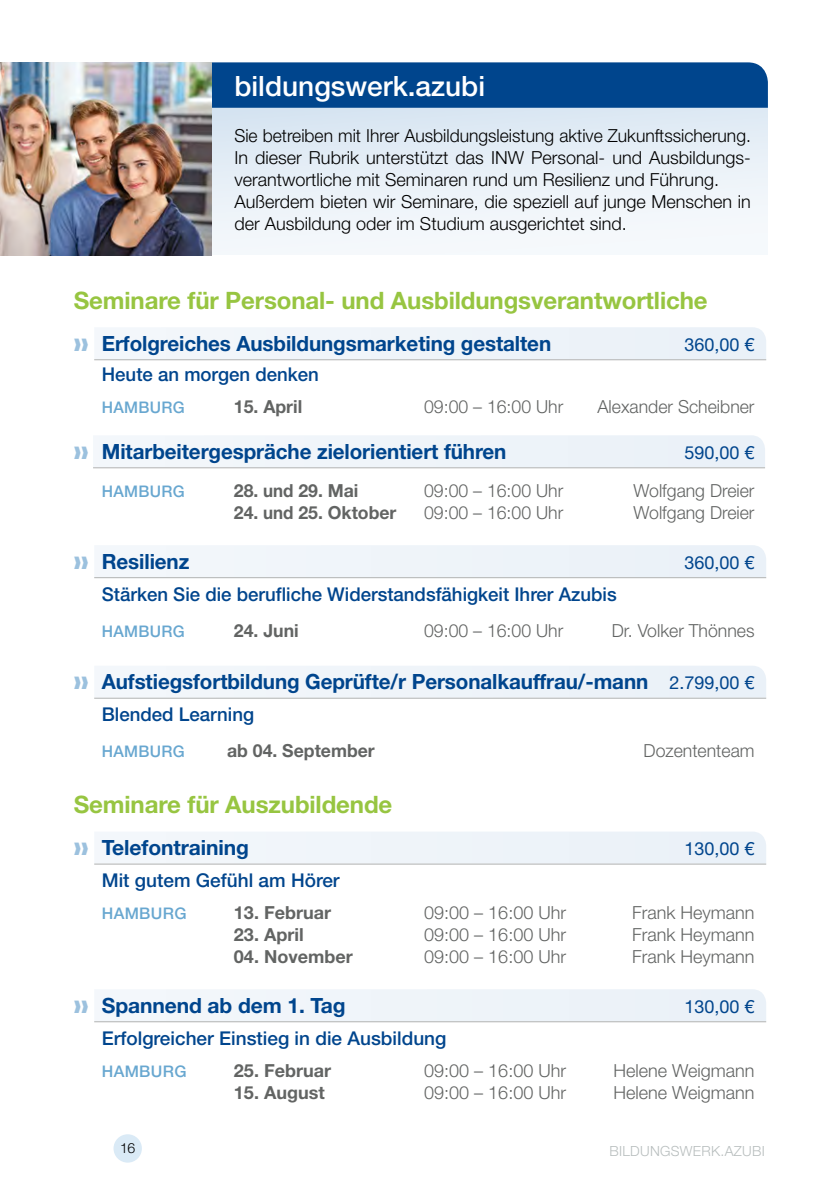
<style>
.page{position:relative;width:840px;height:1191px;background:#fff}
.page>*{position:absolute;margin:0;border:0;box-sizing:border-box;transform-origin:0 0}
.t1{font:500 28px "Helvetica Neue LT Pro";color:#fff}
.t2{font:700 24px "Helvetica Neue LT Pro";letter-spacing:-.005em;color:#97c541}
.t3{font:700 21px "Helvetica Neue LT Pro";letter-spacing:-.005em;color:#00458d}
.t4{font:500 19px "Helvetica Neue LT Pro";color:#00458d}
.t5{font:300 18px/22px "Helvetica Neue LT Pro";color:#000}
.t6{font:300 18px "Helvetica Neue LT Pro";color:#626463}
.t7{font:700 18px "Helvetica Neue LT Pro";color:#626463}
.t8{font:18px "Helvetica Neue LT Pro";color:#00458d}
.t9{font:500 16px "Helvetica Neue LT Pro";letter-spacing:.02em;color:#68a7d0}
.t10{font:300 14px "Helvetica Neue LT Pro";letter-spacing:.02em;color:#b8bebe}
.t11{font:300 14px "Helvetica Neue LT Pro";color:#000}
.s1{color:#9cc1de}
.s2{font-weight:400;font-size:18px}
</style>
<div class="page">
<div style="left:113px;top:1134px;width:29px;height:28px;background:#daeaf6;border-radius:50%"></div>
<div style="left:126px;top:96px;width:641px;height:159px;background:linear-gradient(to bottom,#d8e5f2,#f8fbfd)"></div>
<div style="left:211px;top:62px;width:556px;height:46px;background:#00458d"></div>
<img style="left:0;top:62px;width:211px;height:193px">
<div style="left:95px;top:327px;width:670px;height:32px;background:#eff4f9"></div>
<hr style="left:94px;top:359px;width:671px;height:1px;background:#afb1b1">
<div style="left:93px;top:435px;width:671px;height:32px;background:#eff4f9"></div>
<hr style="left:93px;top:467px;width:671px;height:1px;background:#afb1b1">
<div style="left:95px;top:545px;width:670px;height:32px;background:#eff4f9"></div>
<hr style="left:94px;top:577px;width:671px;height:1px;background:#afb1b1">
<div style="left:95px;top:666px;width:670px;height:31px;background:#eff4f9"></div>
<hr style="left:94px;top:697px;width:671px;height:1px;background:#afb1b1">
<div style="left:95px;top:832px;width:670px;height:31px;background:#eff4f9"></div>
<hr style="left:94px;top:863px;width:671px;height:1px;background:#afb1b1">
<div style="left:95px;top:989px;width:670px;height:32px;background:#eff4f9"></div>
<hr style="left:94px;top:1021px;width:671px;height:1px;background:#afb1b1">
<h1 class="t1" style="left:234px;top:69px;width:252px">bildungswerk.azubi</h1>
<p class="t5" style="left:234px;top:124px;width:517px">Sie betreiben mit Ihrer Ausbildungsleistung aktive Zukunftssicherung.<br>In dieser Rubrik unterstützt das INW Personal- und Ausbildungs&shy;verantwortliche mit Seminaren rund um Resilienz und Führung.<br>Außerdem bieten wir Seminare, die speziell auf junge Menschen in der Ausbildung oder im Studium ausgerichtet sind.</p>
<h2 class="t2" style="left:74px;top:285px;width:635px">Seminare für Personal- und Ausbildungsverantwortliche</h2>
<p class="t3" style="left:74px;top:330px;width:478px"><span class="s1">❱❱</span> Erfolgreiches Ausbildungsmarketing gestalten</p>
<p class="t8" style="left:684px;top:333px;width:72px">360,00 €</p>
<p class="t4" style="left:102px;top:362px;width:218px">Heute an morgen denken</p>
<p class="t9" style="left:102px;top:397px;width:84px">HAMBURG</p>
<p class="t7" style="left:234px;top:395px;width:70px">15. April</p>
<p class="t6" style="left:424px;top:395px;width:140px">09:00 – 16:00 Uhr</p>
<p class="t6" style="left:597px;top:395px;width:158px">Alexander Scheibner</p>
<p class="t3" style="left:74px;top:438px;width:434px"><span class="s1">❱❱</span> Mitarbeitergespräche zielorientiert führen</p>
<p class="t8" style="left:684px;top:441px;width:72px">590,00 €</p>
<p class="t9" style="left:102px;top:481px;width:84px">HAMBURG</p>
<p class="t7" style="left:234px;top:479px;width:126px">28. und 29. Mai</p>
<p class="t6" style="left:424px;top:479px;width:140px">09:00 – 16:00 Uhr</p>
<p class="t6" style="left:633px;top:479px;width:122px">Wolfgang Dreier</p>
<p class="t7" style="left:234px;top:501px;width:164px">24. und 25. Oktober</p>
<p class="t6" style="left:424px;top:501px;width:140px">09:00 – 16:00 Uhr</p>
<p class="t6" style="left:633px;top:501px;width:122px">Wolfgang Dreier</p>
<p class="t3" style="left:74px;top:548px;width:117px"><span class="s1">❱❱</span> Resilienz</p>
<p class="t8" style="left:684px;top:551px;width:72px">360,00 €</p>
<p class="t4" style="left:102px;top:582px;width:516px">Stärken Sie die berufliche Widerstandsfähigkeit Ihrer Azubis</p>
<p class="t9" style="left:102px;top:621px;width:84px">HAMBURG</p>
<p class="t7" style="left:234px;top:619px;width:66px">24. Juni</p>
<p class="t6" style="left:424px;top:619px;width:140px">09:00 – 16:00 Uhr</p>
<p class="t6" style="left:611px;top:619px;width:144px">Dr. Volker Thönnes</p>
<p class="t3" style="left:74px;top:668px;width:682px"><span class="s1">❱❱</span> Aufstiegsfortbildung Geprüfte/r Personalkauffrau/-mann <span class="s2">2.799,00 €</span></p>
<p class="t4" style="left:102px;top:702px;width:154px">Blended Learning</p>
<p class="t9" style="left:102px;top:741px;width:84px">HAMBURG</p>
<p class="t7" style="left:227px;top:739px;width:149px">ab 04. September</p>
<p class="t6" style="left:643px;top:739px;width:112px">Dozententeam</p>
<h2 class="t2" style="left:74px;top:789px;width:320px">Seminare für Auszubildende</h2>
<p class="t3" style="left:74px;top:834px;width:177px"><span class="s1">❱❱</span> Telefontraining</p>
<p class="t8" style="left:684px;top:837px;width:72px">130,00 €</p>
<p class="t4" style="left:102px;top:868px;width:239px">Mit gutem Gefühl am Hörer</p>
<p class="t9" style="left:102px;top:903px;width:86px">HAMBURG</p>
<p class="t7" style="left:234px;top:901px;width:99px">13. Februar</p>
<p class="t6" style="left:424px;top:901px;width:143px">09:00 – 16:00 Uhr</p>
<p class="t6" style="left:631px;top:901px;width:124px">Frank Heymann</p>
<p class="t7" style="left:234px;top:923px;width:71px">23. April</p>
<p class="t6" style="left:424px;top:923px;width:143px">09:00 – 16:00 Uhr</p>
<p class="t6" style="left:631px;top:923px;width:124px">Frank Heymann</p>
<p class="t7" style="left:234px;top:945px;width:120px">04. November</p>
<p class="t6" style="left:424px;top:945px;width:143px">09:00 – 16:00 Uhr</p>
<p class="t6" style="left:631px;top:945px;width:124px">Frank Heymann</p>
<p class="t3" style="left:74px;top:992px;width:273px"><span class="s1">❱❱</span> Spannend ab dem 1. Tag</p>
<p class="t8" style="left:684px;top:995px;width:72px">130,00 €</p>
<p class="t4" style="left:102px;top:1026px;width:346px">Erfolgreicher Einstieg in die Ausbildung</p>
<p class="t9" style="left:102px;top:1061px;width:86px">HAMBURG</p>
<p class="t7" style="left:234px;top:1059px;width:99px">25. Februar</p>
<p class="t6" style="left:424px;top:1059px;width:143px">09:00 – 16:00 Uhr</p>
<p class="t6" style="left:613px;top:1059px;width:143px">Helene Weigmann</p>
<p class="t7" style="left:234px;top:1081px;width:92px">15. August</p>
<p class="t6" style="left:424px;top:1081px;width:143px">09:00 – 16:00 Uhr</p>
<p class="t6" style="left:613px;top:1081px;width:143px">Helene Weigmann</p>
<p class="t11" style="left:120px;top:1139px;width:16px">16</p>
<p class="t10" style="left:609px;top:1142px;width:157px">BILDUNGSWERK.AZUBI</p>
</div>
